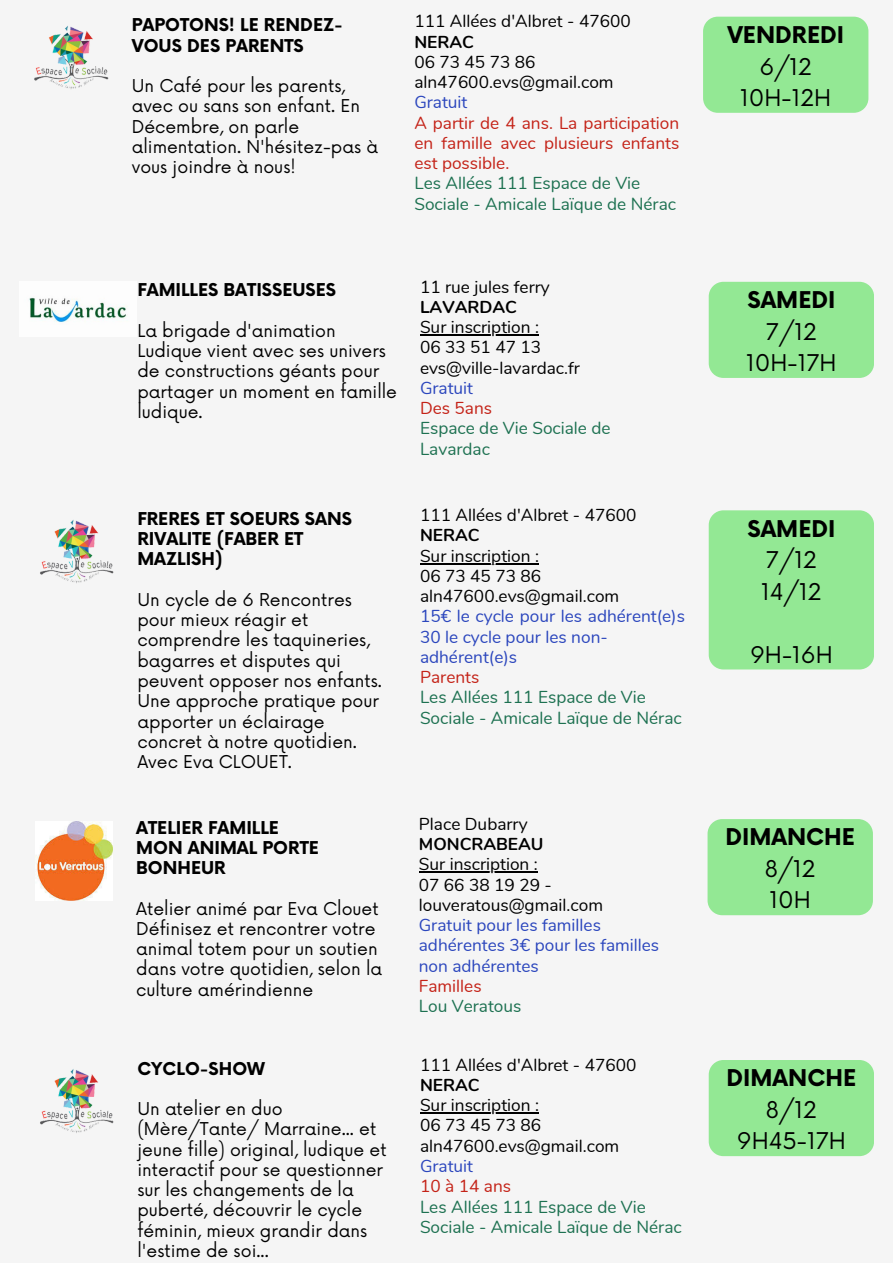
<style>
.page{position:relative;width:893px;height:1263px;background:#f5f5f5}
.page>*{position:absolute;margin:0;border:0;box-sizing:border-box;transform-origin:0 0}
.t1{font:22.5px/31.5px "Now";color:#000;text-align:center}
.t2{font:700 22.5px/31.5px "Now";color:#000;text-align:center}
.t3{font:17.25px/20.2px "Now";color:#000}
.t4{font:17.25px "Nunito";color:#000}
.t5{font:17.25px "Nunito";color:#1d7151}
.t6{font:17.25px/20.2px "Nunito";color:#2b46bd}
.t7{font:700 17.25px/20.2px "Now";color:#000}
.t8{font:17.25px/20.2px "Nunito";color:#c42217;text-align:justify}
.t9{font:700 17.25px "Nunito";color:#000}
.s1{font-weight:700}
.s2{font-weight:400}
</style>
<div class="page">
<div style="left:703px;top:17px;width:165px;height:96px;background:#93e894;border-radius:15px"></div>
<img style="left:34px;top:26px;width:75px;height:63px">
<div style="left:707px;top:819px;width:166px;height:96px;background:#93e894;border-radius:15px"></div>
<img style="left:37px;top:821px;width:75px;height:79px">
<hr style="left:419px;top:871px;width:119px;height:2px;background:#000">
<div style="left:708px;top:282px;width:166px;height:96px;background:#93e894;border-radius:15px"></div>
<hr style="left:420px;top:334px;width:119px;height:2px;background:#000">
<img style="left:29px;top:298px;width:97px;height:24px">
<div style="left:708px;top:510px;width:166px;height:159px;background:#93e894;border-radius:15px"></div>
<hr style="left:420px;top:563px;width:119px;height:1px;background:#000">
<img style="left:40px;top:520px;width:74px;height:63px">
<div style="left:708px;top:1060px;width:166px;height:96px;background:#93e894;border-radius:15px"></div>
<hr style="left:420px;top:1112px;width:119px;height:2px;background:#000">
<img style="left:40px;top:1069px;width:74px;height:64px">
<p class="t7" style="left:132px;top:16px;width:213px">PAPOTONS! LE RENDEZ-<br>VOUS DES PARENTS</p>
<h2 class="t3" style="left:132px;top:77px;width:248px">Un Café pour les parents, avec ou sans son enfant. En<br>Décembre, on parle alimentation. N'hésitez-pas à vous joindre à nous!</h2>
<p class="t4" style="left:414px;top:10px;width:218px">111 Allées d'Albret - 47600</p>
<p class="t9" style="left:414px;top:30px;width:61px">NERAC</p>
<p class="t4" style="left:414px;top:50px;width:123px">06 73 45 73 86</p>
<p class="t4" style="left:414px;top:71px;width:201px">aln47600.evs@gmail.com</p>
<p class="t6" style="left:414px;top:93px;width:55px">Gratuit</p>
<p class="t8" style="left:414px;top:113px;width:266px">A partir de 4 ans. La participation en famille avec plusieurs enfants est possible.</p>
<p class="t5" style="left:414px;top:172px;width:227px">Les Allées 111 Espace de Vie</p>
<p class="t5" style="left:414px;top:192px;width:263px">Sociale - Amicale Laïque de Nérac</p>
<h1 class="t7" style="left:137px;top:281px;width:200px">FAMILLES BATISSEUSES</h1>
<p class="t3" style="left:137px;top:321px;width:261px">La brigade d'animation<br>Ludique vient avec ses univers de constructions géants pour partager un moment en famille ludique.</p>
<p class="t7" style="left:137px;top:510px;width:216px">FRERES ET SOEURS SANS<br>RIVALITE (FABER ET<br>MAZLISH)</p>
<p class="t3" style="left:137px;top:590px;width:246px">Un cycle de 6 Rencontres pour mieux réagir et comprendre les taquineries, bagarres et disputes qui peuvent opposer nos enfants.<br>Une approche pratique pour apporter un éclairage concret à notre quotidien.<br>Avec Eva CLOUET.</p>
<h1 class="t7" style="left:136px;top:818px;width:184px">ATELIER FAMILLE<br>MON ANIMAL PORTE<br>BONHEUR</h1>
<p class="t3" style="left:136px;top:899px;width:247px">Atelier animé par Eva Clouet<br>Définisez et rencontrer votre animal totem pour un soutien dans votre quotidien, selon la culture amérindienne</p>
<p class="t7" style="left:137px;top:1059px;width:129px">CYCLO-SHOW</p>
<p class="t3" style="left:137px;top:1100px;width:251px">Un atelier en duo (Mère/Tante/ Marraine... et jeune fille) original, ludique et interactif pour se questionner sur les changements de la puberté, découvrir le cycle féminin, mieux grandir dans l'estime de soi...</p>
<h2 class="t4" style="left:420px;top:275px;width:131px">11 rue jules ferry</h2>
<p class="t9" style="left:420px;top:295px;width:98px">LAVARDAC</p>
<p class="t4" style="left:420px;top:316px;width:120px">Sur inscription :</p>
<p class="t4" style="left:420px;top:336px;width:123px">06 33 51 47 13</p>
<p class="t4" style="left:420px;top:356px;width:161px">evs@ville-lavardac.fr</p>
<p class="t6" style="left:420px;top:378px;width:55px">Gratuit</p>
<p class="t8" style="left:420px;top:398px;width:74px">Des 5ans</p>
<p class="t5" style="left:420px;top:417px;width:192px">Espace de Vie Sociale de</p>
<p class="t5" style="left:420px;top:437px;width:71px">Lavardac</p>
<h1 class="t4" style="left:420px;top:504px;width:218px">111 Allées d'Albret - 47600</h1>
<h1 class="t9" style="left:420px;top:524px;width:61px">NERAC</h1>
<p class="t4" style="left:420px;top:544px;width:120px">Sur inscription :</p>
<h2 class="t4" style="left:420px;top:564px;width:123px">06 73 45 73 86</h2>
<p class="t4" style="left:420px;top:585px;width:201px">aln47600.evs@gmail.com</p>
<p class="t6" style="left:420px;top:606px;width:266px">15€ le cycle pour les adhérent(e)s<br>30 le cycle pour les non-</p>
<p class="t6" style="left:420px;top:647px;width:99px">adhérent(e)s</p>
<p class="t8" style="left:420px;top:667px;width:61px">Parents</p>
<p class="t5" style="left:420px;top:686px;width:227px">Les Allées 111 Espace de Vie</p>
<p class="t5" style="left:420px;top:706px;width:263px">Sociale - Amicale Laïque de Nérac</p>
<h2 class="t4" style="left:419px;top:812px;width:110px">Place Dubarry</h2>
<p class="t9" style="left:419px;top:833px;width:126px">MONCRABEAU</p>
<p class="t4" style="left:419px;top:853px;width:120px">Sur inscription :</p>
<p class="t4" style="left:419px;top:873px;width:135px">07 66 38 19 29 -</p>
<p class="t4" style="left:419px;top:893px;width:186px">louveratous@gmail.com</p>
<p class="t6" style="left:419px;top:915px;width:184px">Gratuit pour les familles</p>
<p class="t6" style="left:419px;top:935px;width:242px">adhérentes 3€ pour les familles</p>
<p class="t6" style="left:419px;top:956px;width:121px">non adhérentes</p>
<p class="t8" style="left:419px;top:976px;width:64px">Familles</p>
<p class="t5" style="left:419px;top:995px;width:104px">Lou Veratous</p>
<p class="t4" style="left:420px;top:1053px;width:218px">111 Allées d'Albret - 47600</p>
<h1 class="t9" style="left:420px;top:1073px;width:61px">NERAC</h1>
<p class="t4" style="left:420px;top:1094px;width:120px">Sur inscription :</p>
<h2 class="t4" style="left:420px;top:1114px;width:123px">06 73 45 73 86</h2>
<p class="t4" style="left:420px;top:1134px;width:201px">aln47600.evs@gmail.com</p>
<p class="t6" style="left:420px;top:1156px;width:55px">Gratuit</p>
<p class="t8" style="left:420px;top:1176px;width:93px">10 à 14 ans</p>
<p class="t5" style="left:420px;top:1195px;width:227px">Les Allées 111 Espace de Vie</p>
<p class="t5" style="left:420px;top:1215px;width:263px">Sociale - Amicale Laïque de Nérac</p>
<p class="t1" style="left:727px;top:20px;width:118px"><span class="s1">VENDREDI<br></span>6/12<br>10H-12H</p>
<p class="t1" style="left:746px;top:285px;width:92px"><span class="s1">SAMEDI<br></span>7/12<br>10H-17H</p>
<p class="t1" style="left:747px;top:514px;width:90px"><span class="s1">SAMEDI<br></span>7/12<br>14/12</p>
<p class="t1" style="left:750px;top:640px;width:84px">9H-16H</p>
<p class="t2" style="left:725px;top:823px;width:131px">DIMANCHE<br><span class="s2">8/12<br>10H</span></p>
<p class="t1" style="left:726px;top:1064px;width:131px"><span class="s1">DIMANCHE<br></span>8/12<br>9H45-17H</p>
</div>
